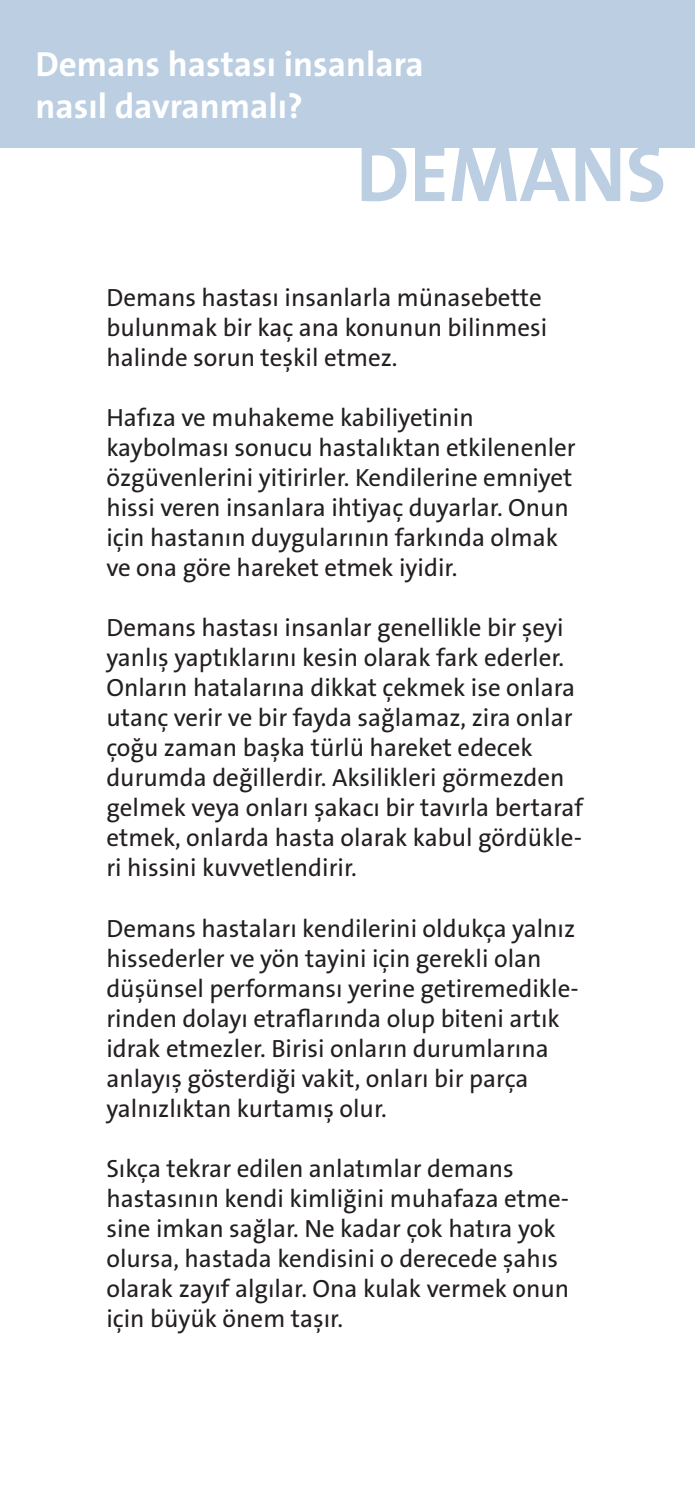
<style>
.page{position:relative;width:695px;height:1489px;background:#fff}
.page>*{position:absolute;margin:0;border:0;box-sizing:border-box;transform-origin:0 0}
.t1{font:700 80px "The Sans B Plus W7";color:#bbcee2}
.t2{font:700 35px/42px "The Sans B Plus W7";color:#fff}
.t3{font:25px/30px "The Sans B Plus W5 Plain";color:#231f20}
</style>
<div class="page">
<div style="left:0;top:0;width:694px;height:148px;background:#bbcee2"></div>
<h2 class="t2" style="left:35px;top:43px;width:390px">Demans hastası insanlara nasıl davranmalı?</h2>
<h1 class="t1" style="left:356px;top:123px;width:311px">DEMANS</h1>
<p class="t3" style="left:106px;top:283px;width:442px">Demans hastası insanlarla münasebette bulunmak bir kaç ana konunun bilinmesi halinde sorun teşkil etmez.</p>
<p class="t3" style="left:106px;top:403px;width:471px">Hafıza ve muhakeme kabiliyetinin kaybolması sonucu hastalıktan etkilenenler özgüvenlerini yitirirler. Kendilerine emniyet hissi veren insanlara ihtiyaç duyarlar. Onun için hastanın duygularının farkında olmak ve ona göre hareket etmek iyidir.</p>
<p class="t3" style="left:106px;top:613px;width:478px">Demans hastası insanlar genellikle bir şeyi yanlış yaptıklarını kesin olarak fark ederler.<br>Onların hatalarına dikkat çekmek ise onlara utanç verir ve bir fayda sağlamaz, zira onlar çoğu zaman başka türlü hareket edecek durumda değillerdir. Aksilikleri görmezden gelmek veya onları şakacı bir tavırla bertaraf etmek, onlarda hasta olarak kabul gördükle&shy;ri hissini kuvvetlendirir.</p>
<p class="t3" style="left:106px;top:913px;width:473px">Demans hastaları kendilerini oldukça yalnız hissederler ve yön tayini için gerekli olan düşünsel performansı yerine getiremedikle&shy;rinden dolayı etraflarında olup biteni artık idrak etmezler. Birisi onların durumlarına anlayış gösterdiği vakit, onları bir parça yalnızlıktan kurtamış olur.</p>
<p class="t3" style="left:106px;top:1153px;width:464px">Sıkça tekrar edilen anlatımlar demans hastasının kendi kimliğini muhafaza etme&shy;sine imkan sağlar. Ne kadar çok hatıra yok olursa, hastada kendisini o derecede şahıs olarak zayıf algılar. Ona kulak vermek onun için büyük önem taşır.</p>
</div>
